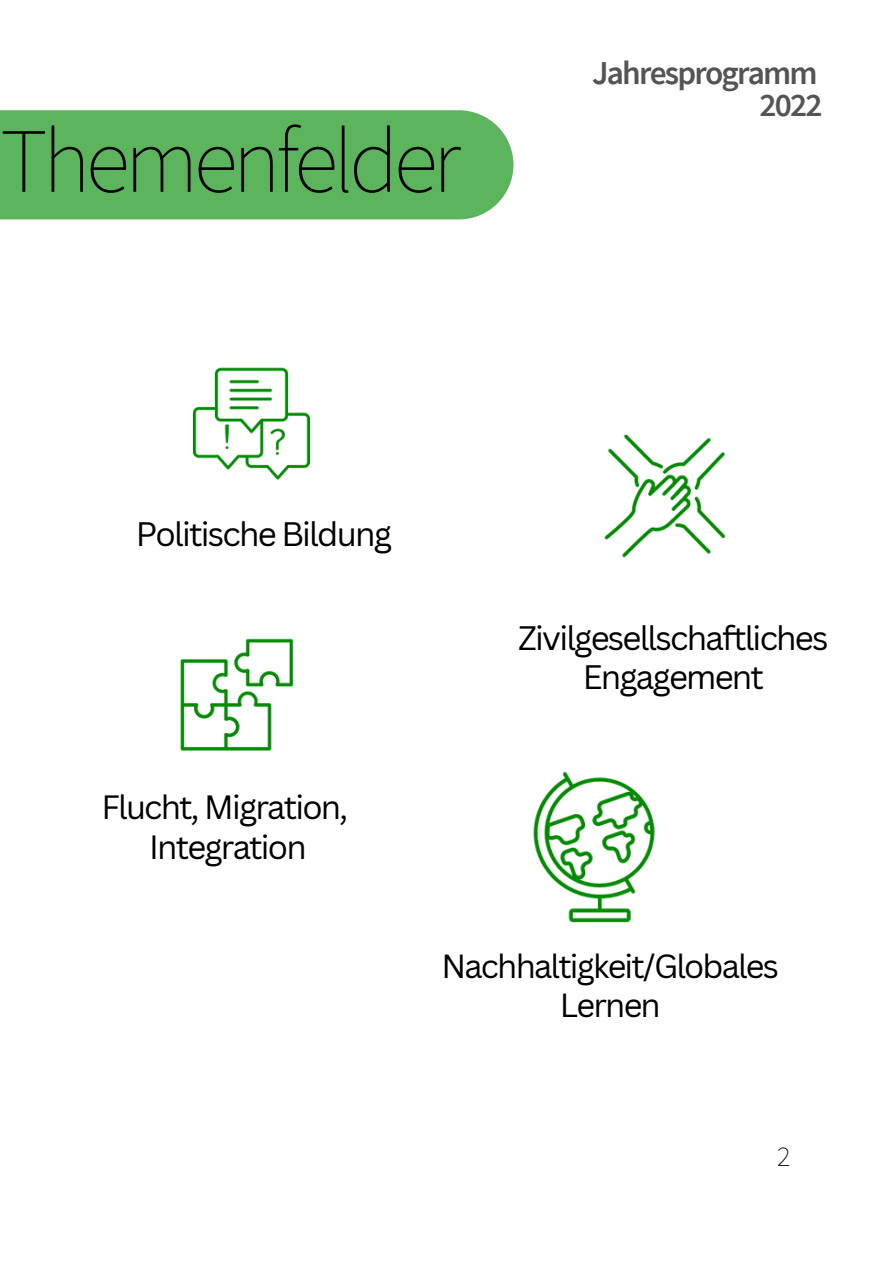
<style>
.page{position:relative;width:893px;height:1264px;background:#fff}
.page>*{position:absolute;margin:0;border:0;box-sizing:border-box;transform-origin:0 0}
.t1{font:200 91.65px "Source Sans Pro";letter-spacing:-.055em;color:#000}
.t2{font:600 33.3px "Source Sans Pro";letter-spacing:-.055em;color:#545454}
.t3{font:33px/39.3px "Canva Sans";letter-spacing:-.055em;color:#000;text-align:center}
.t4{font:32.85px "Canva Sans";letter-spacing:-.055em;color:#000}
.t5{font:32.55px/39.3px "Canva Sans";letter-spacing:-.055em;color:#000;text-align:center}
.t6{font:200 28.2px "Source Sans Pro";color:#000}
</style>
<div class="page">
<div style="left:0;top:110px;width:513px;height:109px;background:#5cb45c"></div>
<img style="left:180px;top:638px;width:114px;height:113px">
<img style="left:193px;top:367px;width:116px;height:113px">
<img style="left:604px;top:434px;width:122px;height:124px">
<img style="left:533px;top:771px;width:122px;height:152px">
<p class="t1" style="left:0;top:101px;width:462px">Themenfelder</p>
<p class="t2" style="left:592px;top:51px;width:227px">Jahresprogramm</p>
<p class="t2" style="left:759px;top:83px;width:65px">2022</p>
<p class="t3" style="left:136px;top:513px;width:258px">Politische Bildung</p>
<p class="t4" style="left:101px;top:784px;width:248px">Flucht, Migration,</p>
<p class="t4" style="left:149px;top:823px;width:159px">Integration</p>
<p class="t3" style="left:518px;top:617px;width:312px">Zivilgesellschaftliches<br>Engagement</p>
<p class="t5" style="left:441px;top:945px;width:339px">Nachhaltigkeit/Globales<br>Lernen</p>
<p class="t6" style="left:777px;top:1137px;width:15px">2</p>
</div>
